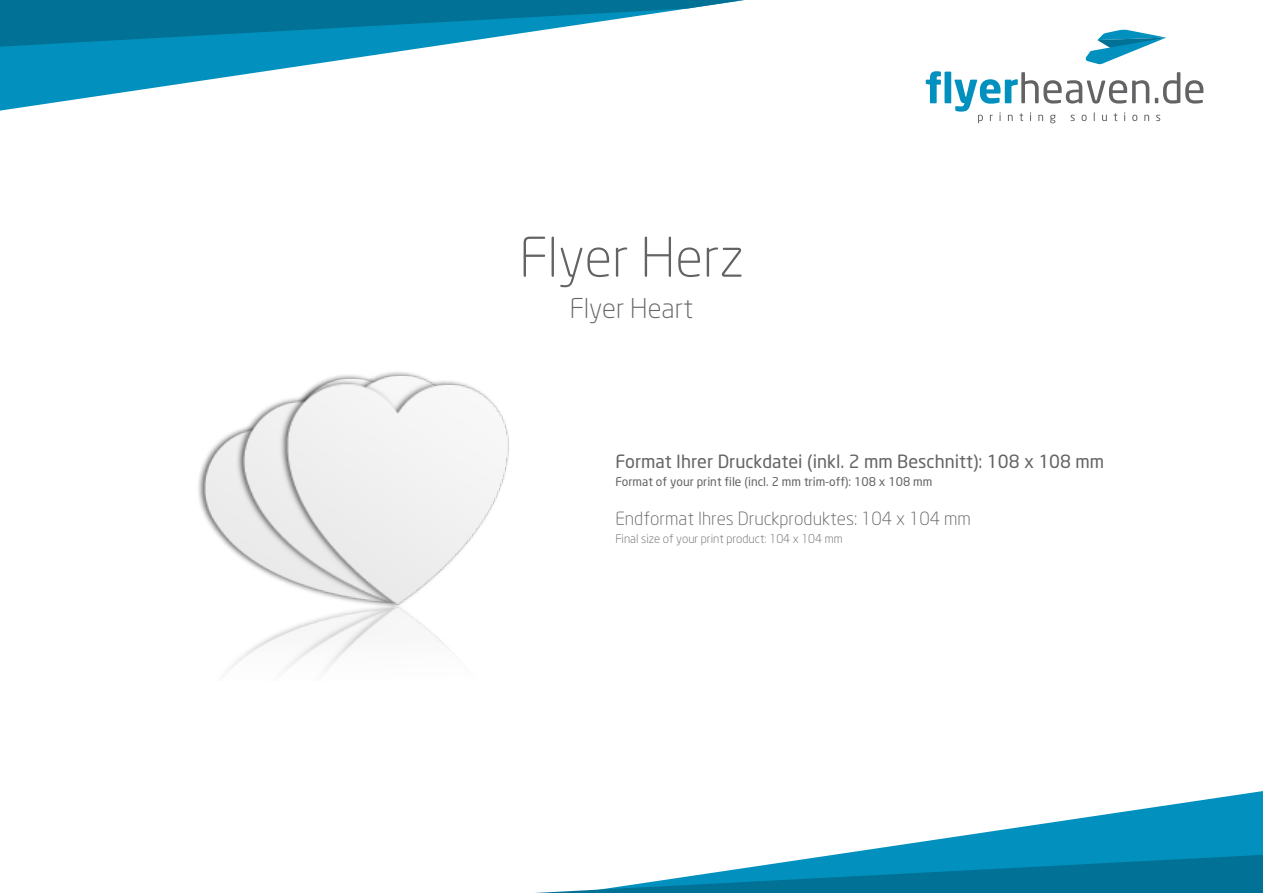
<style>
.page{position:relative;width:1263px;height:893px;background:#fff}
.page>*{position:absolute;margin:0;border:0;box-sizing:border-box;transform-origin:0 0}
.t1{font:300 54px "Neo Sans";color:#636366}
.t2{font:300 27px "Neo Sans";color:#636366}
.t3{font:18px "Neo Sans";color:#636366}
.t4{font:300 18px "Neo Sans";color:#636366}
.t5{font:12px "Neo Sans";color:#636366}
.t6{font:300 12px "Neo Sans";color:#636366}
</style>
<div class="page">
<svg style="left:0;top:47px;width:428px;height:64px"></svg>
<svg style="left:0;top:0;width:744px;height:47px"></svg>
<svg style="left:833px;top:791px;width:430px;height:64px"></svg>
<svg style="left:535px;top:855px;width:728px;height:38px"></svg>
<svg style="left:1085px;top:29px;width:81px;height:35px"></svg>
<svg style="left:1156px;top:115px;width:4px;height:6px"></svg>
<svg style="left:1155px;top:72px;width:48px;height:32px"></svg>
<svg style="left:926px;top:71px;width:15px;height:32px"></svg>
<div style="left:944px;top:72px;width:7px;height:31px;background:#0291be"></div>
<svg style="left:954px;top:72px;width:195px;height:51px"></svg>
<img style="left:198px;top:372px;width:311px;height:300px">
<h1 class="t1" style="left:519px;top:225px;width:226px">Flyer Herz</h1>
<h2 class="t2" style="left:570px;top:292px;width:125px">Flyer Heart</h2>
<p class="t3" style="left:615px;top:450px;width:490px">Format Ihrer Druckdatei (inkl. 2 mm Beschnitt): 108 x 108 mm</p>
<p class="t5" style="left:615px;top:474px;width:319px">Format of your print file (incl. 2 mm trim-off): 108 x 108 mm</p>
<p class="t4" style="left:615px;top:507px;width:357px">Endformat Ihres Druckproduktes: 104 x 104 mm</p>
<p class="t6" style="left:615px;top:531px;width:229px">Final size of your print product: 104 x 104 mm</p>
</div>
